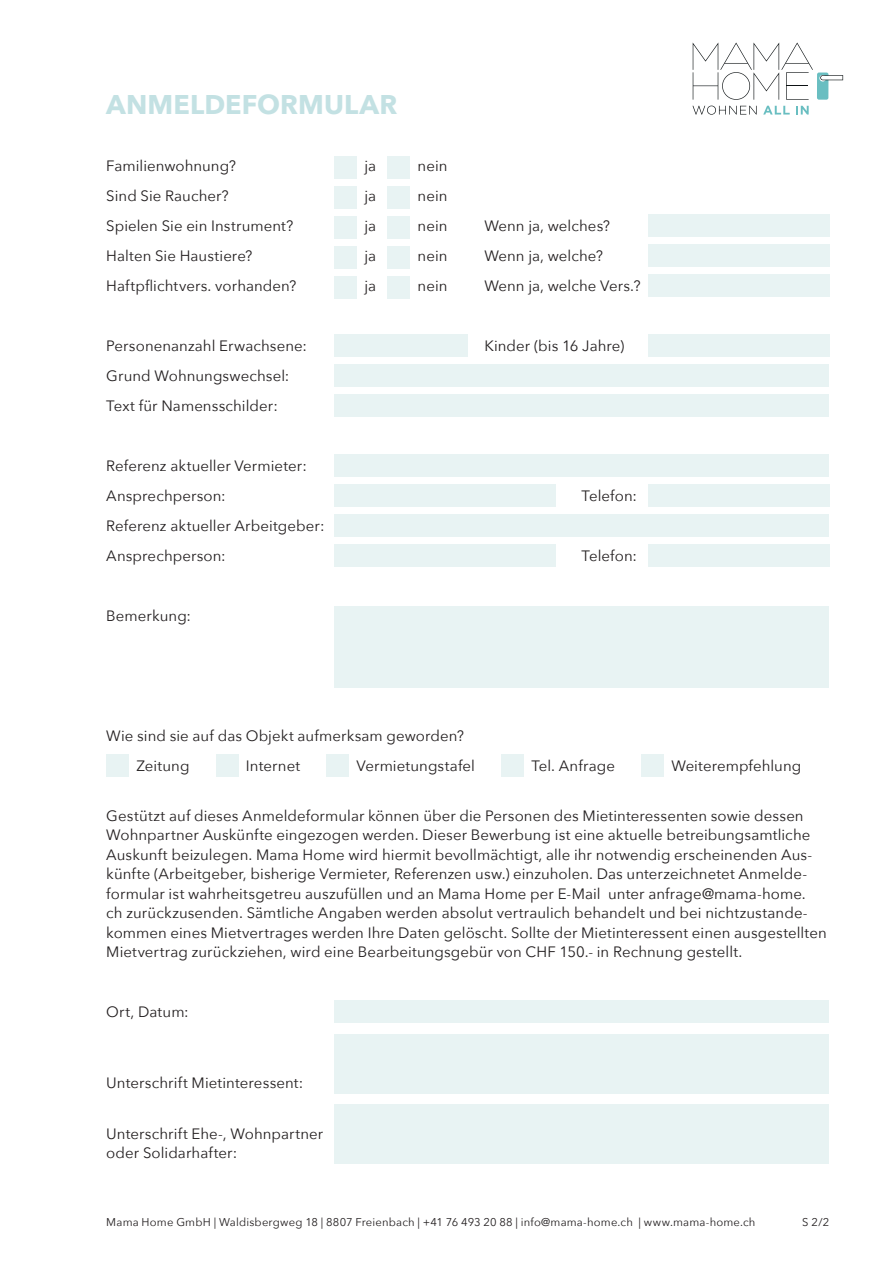
<style>
.page{position:relative;width:893px;height:1263px;background:#fff}
.page>*{position:absolute;margin:0;border:0;box-sizing:border-box;transform-origin:0 0}
.t1{font:700 27px "Avenir Next";letter-spacing:.005em;color:#c3e1e3}
.t2{font:15px/19.5px "Avenir Next";letter-spacing:.005em;color:#231f20}
.t3{font:11.25px "Avenir Next";letter-spacing:.015em;color:#231f20}
</style>
<div class="page">
<svg style="left:692px;top:106px;width:65px;height:9px"></svg>
<svg style="left:763px;top:106px;width:27px;height:9px"></svg>
<svg style="left:796px;top:106px;width:13px;height:9px"></svg>
<svg style="left:693px;top:43px;width:150px;height:57px"></svg>
<div style="left:334px;top:156px;width:23px;height:23px;background:#e8f3f3"></div>
<div style="left:387px;top:156px;width:23px;height:23px;background:#e8f3f3"></div>
<div style="left:334px;top:186px;width:23px;height:23px;background:#e8f3f3"></div>
<div style="left:387px;top:186px;width:23px;height:23px;background:#e8f3f3"></div>
<div style="left:334px;top:216px;width:23px;height:23px;background:#e8f3f3"></div>
<div style="left:387px;top:216px;width:23px;height:23px;background:#e8f3f3"></div>
<div style="left:648px;top:214px;width:181px;height:23px;background:#e8f3f3"></div>
<div style="left:334px;top:246px;width:23px;height:23px;background:#e8f3f3"></div>
<div style="left:387px;top:246px;width:23px;height:23px;background:#e8f3f3"></div>
<div style="left:648px;top:244px;width:181px;height:23px;background:#e8f3f3"></div>
<div style="left:334px;top:276px;width:23px;height:23px;background:#e8f3f3"></div>
<div style="left:387px;top:276px;width:23px;height:23px;background:#e8f3f3"></div>
<div style="left:648px;top:274px;width:181px;height:23px;background:#e8f3f3"></div>
<div style="left:334px;top:334px;width:134px;height:23px;background:#e8f3f3"></div>
<div style="left:648px;top:334px;width:181px;height:23px;background:#e8f3f3"></div>
<div style="left:334px;top:364px;width:495px;height:23px;background:#e8f3f3"></div>
<div style="left:334px;top:394px;width:495px;height:23px;background:#e8f3f3"></div>
<div style="left:334px;top:454px;width:495px;height:23px;background:#e8f3f3"></div>
<div style="left:334px;top:484px;width:221px;height:23px;background:#e8f3f3"></div>
<div style="left:648px;top:484px;width:181px;height:23px;background:#e8f3f3"></div>
<div style="left:334px;top:514px;width:495px;height:23px;background:#e8f3f3"></div>
<div style="left:334px;top:544px;width:221px;height:23px;background:#e8f3f3"></div>
<div style="left:648px;top:544px;width:181px;height:23px;background:#e8f3f3"></div>
<div style="left:334px;top:606px;width:495px;height:81px;background:#e8f3f3"></div>
<div style="left:106px;top:754px;width:23px;height:23px;background:#e8f3f3"></div>
<div style="left:216px;top:754px;width:22px;height:23px;background:#e8f3f3"></div>
<div style="left:326px;top:754px;width:23px;height:23px;background:#e8f3f3"></div>
<div style="left:501px;top:754px;width:23px;height:23px;background:#e8f3f3"></div>
<div style="left:641px;top:754px;width:23px;height:23px;background:#e8f3f3"></div>
<div style="left:334px;top:1000px;width:495px;height:23px;background:#e8f3f3"></div>
<div style="left:334px;top:1034px;width:495px;height:60px;background:#e8f3f3"></div>
<div style="left:334px;top:1104px;width:495px;height:60px;background:#e8f3f3"></div>
<h1 class="t1" style="left:106px;top:82px;width:292px">ANMELDEFORMULAR</h1>
<p class="t2" style="left:106px;top:155px;width:131px">Familienwohnung?</p>
<p class="t2" style="left:364px;top:155px;width:13px">ja</p>
<p class="t2" style="left:418px;top:155px;width:31px">nein</p>
<p class="t2" style="left:106px;top:185px;width:124px">Sind Sie Raucher?</p>
<p class="t2" style="left:364px;top:185px;width:13px">ja</p>
<p class="t2" style="left:418px;top:185px;width:31px">nein</p>
<p class="t2" style="left:106px;top:215px;width:188px">Spielen Sie ein Instrument?</p>
<p class="t2" style="left:364px;top:215px;width:13px">ja</p>
<p class="t2" style="left:418px;top:215px;width:31px">nein</p>
<p class="t2" style="left:484px;top:215px;width:127px">Wenn ja, welches?</p>
<p class="t2" style="left:106px;top:245px;width:148px">Halten Sie Haustiere?</p>
<p class="t2" style="left:364px;top:245px;width:13px">ja</p>
<p class="t2" style="left:418px;top:245px;width:31px">nein</p>
<p class="t2" style="left:484px;top:245px;width:120px">Wenn ja, welche?</p>
<p class="t2" style="left:106px;top:275px;width:192px">Haftpflichtvers. vorhanden?</p>
<p class="t2" style="left:364px;top:275px;width:13px">ja</p>
<p class="t2" style="left:418px;top:275px;width:31px">nein</p>
<p class="t2" style="left:484px;top:275px;width:158px">Wenn ja, welche Vers.?</p>
<p class="t2" style="left:106px;top:335px;width:202px">Personenanzahl Erwachsene:</p>
<p class="t2" style="left:484px;top:335px;width:142px">Kinder (bis 16 Jahre)</p>
<p class="t2" style="left:106px;top:360px;width:185px;line-height:30px">Grund Wohnungswechsel:<br>Text für Namensschilder:</p>
<p class="t2" style="left:106px;top:450px;width:202px;line-height:30px">Referenz aktueller Vermieter:<br>Ansprechperson:</p>
<p class="t2" style="left:106px;top:510px;width:220px;line-height:30px">Referenz aktueller Arbeitgeber:<br>Ansprechperson:</p>
<p class="t2" style="left:106px;top:605px;width:86px">Bemerkung:</p>
<p class="t2" style="left:582px;top:485px;width:57px">Telefon:</p>
<p class="t2" style="left:582px;top:545px;width:57px">Telefon:</p>
<p class="t2" style="left:136px;top:720px;width:329px;line-height:30px;text-indent:-30px">Wie sind sie auf das Objekt aufmerksam geworden?<br>Zeitung</p>
<p class="t2" style="left:246px;top:755px;width:56px">Internet</p>
<p class="t2" style="left:357px;top:755px;width:120px">Vermietungstafel</p>
<p class="t2" style="left:531px;top:755px;width:85px">Tel. Anfrage</p>
<p class="t2" style="left:671px;top:755px;width:131px">Weiterempfehlung</p>
<p class="t2" style="left:106px;top:805px;width:722px">Gestützt auf dieses Anmeldeformular können über die Personen des Mietinteressenten sowie dessen Wohnpartner Auskünfte eingezogen werden. Dieser Bewerbung ist eine aktuelle betreibungsamtliche Auskunft beizulegen. Mama Home wird hiermit bevollmächtigt, alle ihr notwendig erscheinenden Aus&shy;künfte (Arbeitgeber, bisherige Vermieter, Referenzen usw.) einzuholen. Das unterzeichnetet Anmelde&shy;formular ist wahrheitsgetreu auszufüllen und an Mama Home per E-Mail unter anfrage@mama-home.<br>ch zurückzusenden. Sämtliche Angaben werden absolut vertraulich behandelt und bei nichtzustande&shy;kommen eines Mietvertrages werden Ihre Daten gelöscht. Sollte der Mietinteressent einen ausgestellten Mietvertrag zurückziehen, wird eine Bearbeitungsgebür von CHF 150.- in Rechnung gestellt.</p>
<p class="t2" style="left:106px;top:1001px;width:84px">Ort, Datum:</p>
<p class="t2" style="left:106px;top:1072px;width:199px">Unterschrift Mietinteressent:</p>
<p class="t2" style="left:106px;top:1123px;width:218px">Unterschrift Ehe-, Wohnpartner oder Solidarhafter:</p>
<p class="t3" style="left:106px;top:1213px;width:651px">Mama Home GmbH | Waldisbergweg 18 | 8807 Freienbach | +41 76 493 20 88 | info@mama-home.ch | www.mama-home.ch</p>
<p class="t3" style="left:802px;top:1213px;width:28px">S 2/2</p>
</div>
